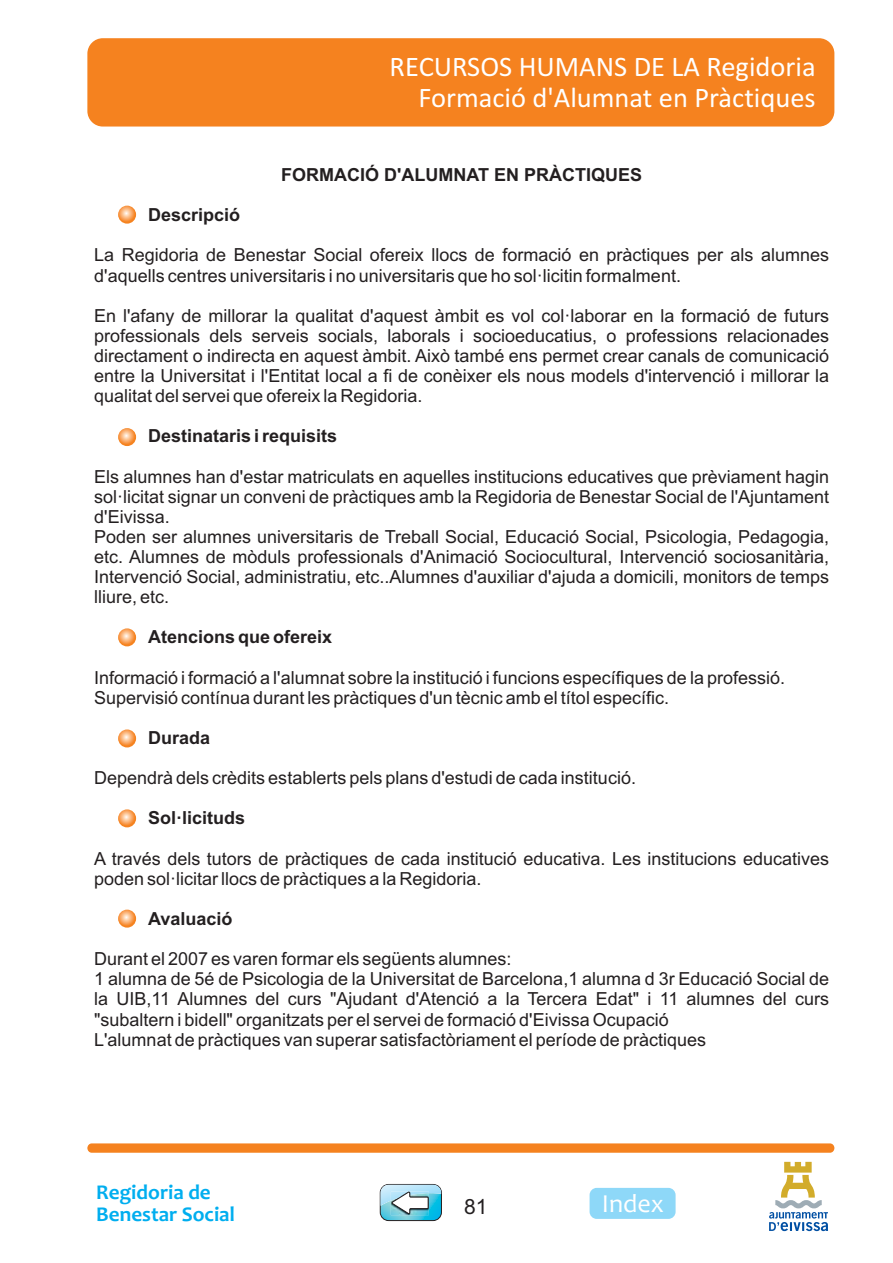
<style>
.page{position:relative;width:893px;height:1263px;background:#fff}
.page>*{position:absolute;margin:0;border:0;box-sizing:border-box;transform-origin:0 0}
.t1{font:28.5px/31px "Calibri";color:#fff;text-align:right}
.t2{font:26.1px "Candara";color:#fff}
.t3{font:700 21.15px/22.4px "Candara";color:#00aeef}
.t4{font:21px "Arial";color:#231f20}
.t5{font:18px/20.1px "Arial";color:#231f20}
.t6{font:700 18px "Arial";color:#231f20}
</style>
<div class="page">
<div style="left:87px;top:1143px;width:747px;height:10px;background:#f5821f;border-radius:4px"></div>
<svg style="left:380px;top:1184px;width:61px;height:37px"></svg>
<div style="left:380px;top:1184px;width:62px;height:37px;border:1px solid #231f20;border-radius:8px"></div>
<svg style="left:380px;top:1184px;width:61px;height:31px"></svg>
<svg style="left:769px;top:1162px;width:59px;height:69px"></svg>
<div style="left:589px;top:1188px;width:86px;height:31px;background:#8ed8f8;border-radius:7px"></div>
<div style="left:87px;top:38px;width:747px;height:89px;background:#f5821f;border-radius:15px"></div>
<svg style="left:118px;top:206px;width:18px;height:18px"></svg>
<svg style="left:118px;top:428px;width:18px;height:18px"></svg>
<svg style="left:118px;top:628px;width:18px;height:18px"></svg>
<svg style="left:118px;top:729px;width:18px;height:18px"></svg>
<svg style="left:118px;top:809px;width:18px;height:18px"></svg>
<svg style="left:118px;top:910px;width:18px;height:18px"></svg>
<h1 class="t1" style="left:390px;top:53px;width:428px">RECURSOS HUMANS DE LA Regidoria<br>Formació d'Alumnat en Pràctiques</h1>
<p class="t6" style="left:281px;top:168px;width:362px">FORMACIÓ D'ALUMNAT EN PRÀCTIQUES</p>
<p class="t6" style="left:148px;top:208px;width:94px">Descripció</p>
<p class="t5" style="left:94px;top:247px;width:736px">La Regidoria de Benestar Social ofereix llocs de formació en pràctiques per als alumnes d'aquells centres universitaris i no universitaris que ho sol·licitin formalment.</p>
<p class="t5" style="left:94px;top:307px;width:736px;text-align:justify">En l'afany de millorar la qualitat d'aquest àmbit es vol col·laborar en la formació de futurs professionals dels serveis socials, laborals i socioeducatius, o professions relacionades directament o indirecta en aquest àmbit. Això també ens permet crear canals de comunicació entre la Universitat i l'Entitat local a fi de conèixer els nous models d'intervenció i millorar la qualitat del servei que ofereix la Regidoria.</p>
<p class="t6" style="left:148px;top:430px;width:191px">Destinataris i requisits</p>
<p class="t5" style="left:94px;top:468px;width:736px">Els alumnes han d'estar matriculats en aquelles institucions educatives que prèviament hagin sol·licitat signar un conveni de pràctiques amb la Regidoria de Benestar Social de l'Ajuntament d'Eivissa.<br>Poden ser alumnes universitaris de Treball Social, Educació Social, Psicologia, Pedagogia, etc. Alumnes de mòduls professionals d'Animació Sociocultural, Intervenció sociosanitària, Intervenció Social, administratiu, etc..Alumnes d'auxiliar d'ajuda a domicili, monitors de temps lliure, etc.</p>
<p class="t6" style="left:148px;top:631px;width:186px">Atencions que ofereix</p>
<p class="t5" style="left:94px;top:669px;width:692px">Informació i formació a l'alumnat sobre la institució i funcions específiques de la professió.<br>Supervisió contínua durant les pràctiques d'un tècnic amb el títol específic.</p>
<p class="t6" style="left:148px;top:731px;width:64px">Durada</p>
<p class="t5" style="left:94px;top:770px;width:543px">Dependrà dels crèdits establerts pels plans d'estudi de cada institució.</p>
<p class="t6" style="left:148px;top:812px;width:99px">Sol·licituds</p>
<p class="t5" style="left:94px;top:850px;width:736px">A través dels tutors de pràctiques de cada institució educativa. Les institucions educatives poden sol·licitar llocs de pràctiques a la Regidoria.</p>
<p class="t6" style="left:148px;top:912px;width:86px">Avaluació</p>
<p class="t5" style="left:94px;top:951px;width:736px">Durant el 2007 es varen formar els següents alumnes:<br>1 alumna de 5é de Psicologia de la Universitat de Barcelona,1 alumna d 3r Educació Social de la UIB,11 Alumnes del curs "Ajudant d'Atenció a la Tercera Edat" i 11 alumnes del curs "subaltern i bidell" organitzats per el servei de formació d'Eivissa Ocupació<br>L'alumnat de pràctiques van superar satisfactòriament el període de pràctiques</p>
<p class="t3" style="left:96px;top:1183px;width:140px">Regidoria de<br>Benestar Social</p>
<h2 class="t2" style="left:602px;top:1194px;width:64px">Index</h2>
<p class="t4" style="left:464px;top:1195px;width:25px">81</p>
</div>
